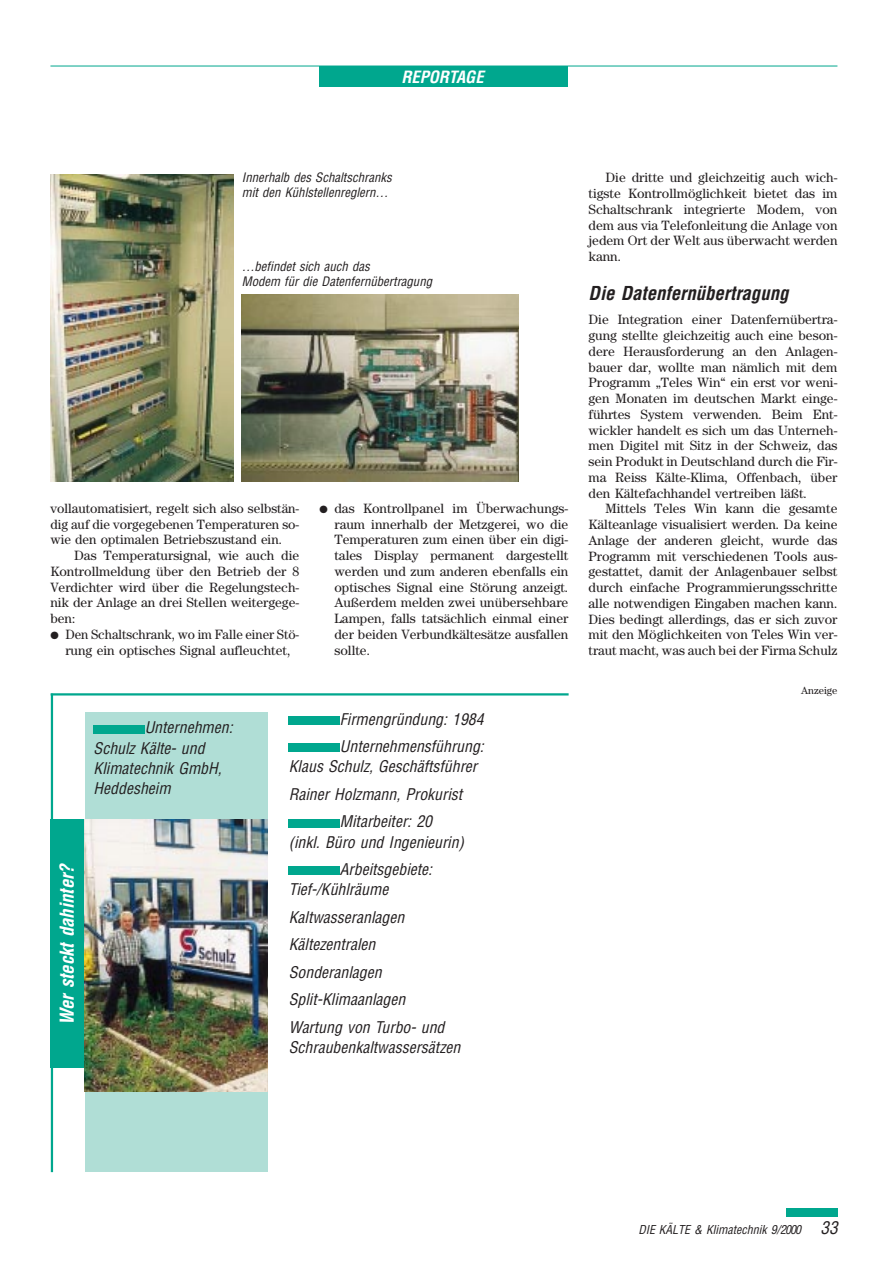
<style>
.page{position:relative;width:893px;height:1262px;background:#fff}
.page>*{position:absolute;margin:0;border:0;box-sizing:border-box;transform-origin:0 0}
.t1{font:italic 700 condensed 18.75px "Helvetica";color:#231f20}
.t2{font:italic 700 condensed 18.75px "Helvetica";color:#fff}
.t3{font:italic 700 condensed 16.5px "Helvetica";color:#fff}
.t4{font:italic condensed 15.75px/27.5px "Helvetica";color:#231f20}
.t5{font:13.5px/15.8px "Century";color:#231f20;text-align:justify}
.t6{font:13.5px/15.8px "Century";color:#231f20;text-align:center;scale:.96 1}
.t7{font:italic condensed 12.75px/15px "Helvetica";color:#231f20}
.t8{font:italic condensed 12px "Helvetica";color:#231f20}
.t9{font:10.5px "Century";color:#231f20}
.s1{font-size:17.25px}
</style>
<div class="page">
<div style="left:319px;top:66px;width:249px;height:20px;background:#00a78e"></div>
<hr style="left:50px;top:66px;width:787px;height:1px;background:#00a78e">
<div style="left:786px;top:1208px;width:51px;height:8px;background:#00a78e"></div>
<img style="left:242px;top:294px;width:276px;height:187px">
<img style="left:50px;top:174px;width:183px;height:307px">
<div style="left:85px;top:712px;width:182px;height:459px;background:#b0ded6"></div>
<div style="left:94px;top:725px;width:51px;height:8px;background:#00a78e"></div>
<div style="left:51px;top:819px;width:34px;height:249px;background:#00a78e"></div>
<div style="left:289px;top:866px;width:51px;height:9px;background:#00a78e"></div>
<div style="left:289px;top:818px;width:51px;height:9px;background:#00a78e"></div>
<div style="left:289px;top:743px;width:51px;height:9px;background:#00a78e"></div>
<div style="left:289px;top:716px;width:51px;height:8px;background:#00a78e"></div>
<hr style="left:51px;top:693px;width:517px;height:2px;background:#00a78e">
<hr style="left:51px;top:693px;width:2px;height:479px;background:#00a78e">
<img style="left:85px;top:819px;width:182px;height:272px">
<p class="t3" style="left:401px;top:70px;width:87px">REPORTAGE</p>
<p class="t7" style="left:242px;top:171px;width:154px">Innerhalb des Schaltschranks mit den Kühlstellenreglern…</p>
<p class="t7" style="left:242px;top:260px;width:194px">…befindet sich auch das<br>Modem für die Datenfernübertragung</p>
<p class="t5" style="left:50px;top:501px;width:250px">vollautomatisiert, regelt sich also selbstän&shy;dig auf die vorgegebenen Temperaturen so&shy;wie den optimalen Betriebszustand ein.</p>
<p class="t5" style="left:50px;top:549px;width:250px;text-indent:24px">Das Temperatursignal, wie auch die Kontrollmeldung über den Betrieb der 8<br>Verdichter wird über die Regelungstech&shy;nik der Anlage an drei Stellen weitergege&shy;ben:</p>
<p class="t6" style="left:50px;top:627px;width:261px">● Den Schaltschrank, wo im Falle einer Stö&shy;rung ein optisches Signal aufleuchtet,</p>
<p class="t5" style="left:334px;top:501px;width:235px;text-indent:-15px">● das Kontrollpanel im Überwachungs&shy;raum innerhalb der Metzgerei, wo die Temperaturen zum einen über ein digi&shy;tales Display permanent dargestellt werden und zum anderen ebenfalls ein optisches Signal eine Störung anzeigt.<br>Außerdem melden zwei unübersehbare Lampen, falls tatsächlich einmal einer der beiden Verbundkältesätze ausfallen sollte.</p>
<p class="t4" style="left:94px;top:718px;width:144px;line-height:20.2px;text-indent:51px">Unternehmen:<br>Schulz Kälte- und<br>Klimatechnik GmbH,<br>Heddesheim</p>
<h1 class="t2" style="left:60px;top:1025px;width:162px;rotate:-90deg">Wer steckt dahinter?</h1>
<p class="t4" style="left:340px;top:706px;width:149px">Firmengründung: 1984<br>Unternehmensführung:</p>
<p class="t4" style="left:289px;top:754px;width:193px">Klaus Schulz, Geschäftsführer</p>
<p class="t4" style="left:289px;top:781px;width:178px">Rainer Holzmann, Prokurist</p>
<p class="t4" style="left:340px;top:809px;width:97px">Mitarbeiter: 20</p>
<p class="t4" style="left:340px;top:829px;width:129px;text-indent:-51px">(inkl. Büro und Ingenieurin)<br>Arbeitsgebiete:</p>
<p class="t4" style="left:289px;top:877px;width:160px">Tief-/Kühlräume<br>Kaltwasseranlagen<br>Kältezentralen<br>Sonderanlagen<br>Split-Klimaanlagen<br>Wartung von Turbo- und</p>
<p class="t4" style="left:289px;top:1035px;width:176px">Schraubenkaltwassersätzen</p>
<p class="t5" style="left:588px;top:171px;width:250px;text-indent:17px">Die dritte und gleichzeitig auch wich&shy;tigste Kontrollmöglichkeit bietet das im Schaltschrank integrierte Modem, von dem aus via Telefonleitung die Anlage von jedem Ort der Welt aus überwacht werden kann.</p>
<h1 class="t1" style="left:588px;top:286px;width:205px">Die Datenfernübertragung</h1>
<p class="t5" style="left:588px;top:313px;width:250px">Die Integration einer Datenfernübertra&shy;gung stellte gleichzeitig auch eine beson&shy;dere Herausforderung an den Anlagen&shy;bauer dar, wollte man nämlich mit dem Programm „Teles Win“ ein erst vor weni&shy;gen Monaten im deutschen Markt einge&shy;führtes System verwenden. Beim Ent&shy;wickler handelt es sich um das Unterneh&shy;men Digitel mit Sitz in der Schweiz, das sein Produkt in Deutschland durch die Fir&shy;ma Reiss Kälte-Klima, Offenbach, über den Kältefachhandel vertreiben läßt.</p>
<p class="t5" style="left:588px;top:502px;width:250px;text-indent:17px">Mittels Teles Win kann die gesamte Kälteanlage visualisiert werden. Da keine Anlage der anderen gleicht, wurde das Programm mit verschiedenen Tools aus&shy;gestattet, damit der Anlagenbauer selbst durch einfache Programmierungsschritte alle notwendigen Eingaben machen kann.<br>Dies bedingt allerdings, das er sich zuvor mit den Möglichkeiten von Teles Win ver&shy;traut macht, was auch bei der Firma Schulz</p>
<p class="t9" style="left:801px;top:687px;width:38px">Anzeige</p>
<p class="t8" style="left:638px;top:1224px;width:204px">DIE KÄLTE &amp; Klimatechnik 9/2000 <span class="s1">33</span></p>
</div>
